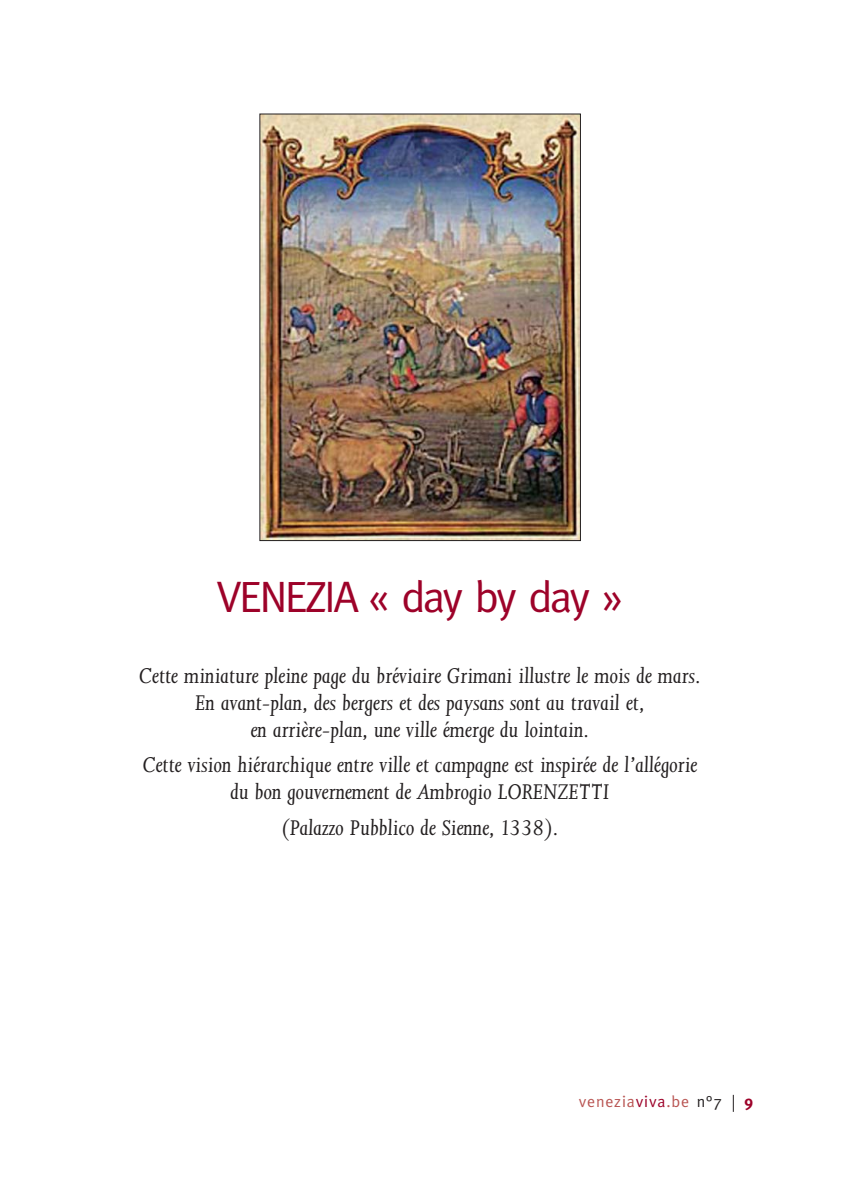
<style>
.page{position:relative;width:842px;height:1191px;background:#fff}
.page>*{position:absolute;margin:0;border:0;box-sizing:border-box;transform-origin:0 0}
.t1{font:44px "Meta";letter-spacing:-.055em;color:#9d0229}
.t2{font:22px/27px "Joanna Italic FO";color:#231f20;text-align:center}
.t3{font:16px "Meta";letter-spacing:.055em;color:#b95553}
.t4{font:700 16px "Meta";color:#9d0229}
.s1{color:#9d0229}
.s2{color:#231f20}
</style>
<div class="page">
<svg style="left:733px;top:1094px;width:1px;height:17px"></svg>
<img style="left:262px;top:116px;width:317px;height:423px">
<div style="left:260px;top:114px;width:321px;height:427px;border:1px solid #231f20"></div>
<h1 class="t1" style="left:216px;top:580px;width:409px">VENEZIA « day by day »</h1>
<p class="t2" style="left:139px;top:664px;width:563px">Cette miniature pleine page du bréviaire Grimani illustre le mois de mars.<br>En avant-plan, des bergers et des paysans sont au travail et,<br>en arrière-plan, une ville émerge du lointain.</p>
<p class="t2" style="left:143px;top:753px;width:556px">Cette vision hiérarchique entre ville et campagne est inspirée de l’allégorie du bon gouvernement de Ambrogio LORENZETTI</p>
<p class="t2" style="left:281px;top:816px;width:279px">(Palazzo Pubblico de Sienne, 1338).</p>
<p class="t3" style="left:579px;top:1096px;width:145px">venezia<span class="s1">viva</span>.be <span class="s2">n°7</span></p>
<p class="t4" style="left:745px;top:1095px;width:10px">9</p>
</div>
